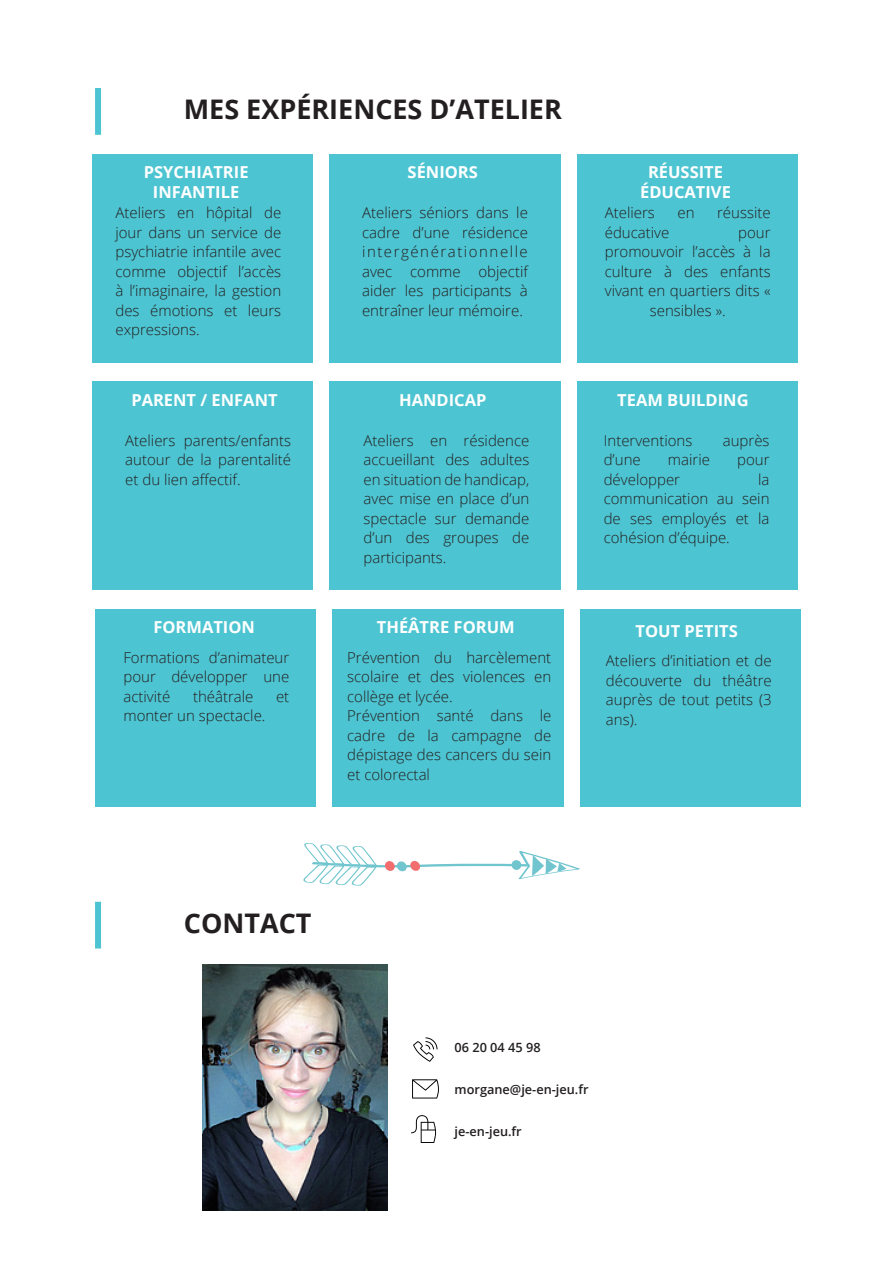
<style>
.page{position:relative;width:893px;height:1263px;background:#fff}
.page>*{position:absolute;margin:0;border:0;box-sizing:border-box;transform-origin:0 0}
.Page_Header_-_Black{font:700 27px "Open Sans";color:#231f20}
.Page_Section_Title{font:700 16.5px/19.8px "Open Sans";color:#fff;text-align:center}
.Page_Body_Text_-_Bla{font:300 15px/19.5px "Open Sans";color:#231f20;text-align:justify}
.Top_Right_Address{font:600 12.75px "Open Sans";color:#231f20}
</style>
<div class="page">
<div style="left:92px;top:154px;width:220px;height:208px;background:#4dc4d1"></div>
<div style="left:329px;top:154px;width:231px;height:208px;background:#4dc4d1"></div>
<div style="left:577px;top:154px;width:221px;height:208px;background:#4dc4d1"></div>
<div style="left:92px;top:381px;width:220px;height:209px;background:#4dc4d1"></div>
<div style="left:329px;top:381px;width:231px;height:209px;background:#4dc4d1"></div>
<div style="left:577px;top:381px;width:221px;height:209px;background:#4dc4d1"></div>
<div style="left:95px;top:609px;width:220px;height:198px;background:#4dc4d1"></div>
<div style="left:332px;top:609px;width:231px;height:198px;background:#4dc4d1"></div>
<div style="left:580px;top:609px;width:221px;height:198px;background:#4dc4d1"></div>
<img style="left:202px;top:964px;width:185px;height:247px">
<svg style="left:413px;top:1037px;width:24px;height:25px"></svg>
<svg style="left:412px;top:1079px;width:27px;height:19px"></svg>
<svg style="left:411px;top:1115px;width:25px;height:28px"></svg>
<div style="left:95px;top:88px;width:6px;height:47px;background:#4dc4d1"></div>
<svg style="left:303px;top:843px;width:277px;height:43px"></svg>
<div style="left:511px;top:860px;width:10px;height:10px;background:#70c5ce;border-radius:50%"></div>
<div style="left:95px;top:902px;width:6px;height:46px;background:#4dc4d1"></div>
<p class="Page_Header_-_Black" style="left:184px;top:90px;width:380px">MES EXPÉRIENCES D’ATELIER</p>
<p class="Page_Section_Title" style="left:144px;top:162px;width:106px">PSYCHIATRIE</p>
<p class="Page_Section_Title" style="left:408px;top:162px;width:72px">SÉNIORS</p>
<p class="Page_Section_Title" style="left:153px;top:182px;width:88px">INFANTILE</p>
<p class="Page_Body_Text_-_Bla" style="left:115px;top:203px;width:167px">Ateliers en hôpital de jour dans un service de psychiatrie infantile avec comme objectif l’accès à l’imaginaire, la gestion des émotions et leurs expressions.</p>
<p class="Page_Body_Text_-_Bla" style="left:362px;top:203px;width:167px">Ateliers séniors dans le cadre d’une résidence intergénérationnelle avec comme objectif aider les participants à entraîner leur mémoire.</p>
<p class="Page_Section_Title" style="left:640px;top:162px;width:92px">RÉUSSITE<br>ÉDUCATIVE</p>
<p class="Page_Body_Text_-_Bla" style="left:605px;top:203px;width:52px">Ateliers</p>
<p class="Page_Body_Text_-_Bla" style="left:677px;top:203px;width:19px">en</p>
<p class="Page_Body_Text_-_Bla" style="left:717px;top:203px;width:55px">réussite</p>
<p class="Page_Body_Text_-_Bla" style="left:605px;top:222px;width:66px">éducative</p>
<p class="Page_Body_Text_-_Bla" style="left:738px;top:222px;width:34px">pour</p>
<p class="Page_Body_Text_-_Bla" style="left:605px;top:242px;width:167px">promouvoir l’accès à la</p>
<p class="Page_Body_Text_-_Bla" style="left:605px;top:261px;width:167px">culture à des enfants</p>
<p class="Page_Body_Text_-_Bla" style="left:605px;top:281px;width:167px">vivant en quartiers dits «</p>
<p class="Page_Body_Text_-_Bla" style="left:650px;top:300px;width:77px">sensibles ».</p>
<p class="Page_Section_Title" style="left:131px;top:389px;width:148px">PARENT / ENFANT</p>
<p class="Page_Section_Title" style="left:399px;top:389px;width:89px">HANDICAP</p>
<p class="Page_Section_Title" style="left:617px;top:389px;width:133px">TEAM BUILDING</p>
<p class="Page_Body_Text_-_Bla" style="left:125px;top:430px;width:167px">Ateliers parents/enfants autour de la parentalité et du lien affectif.</p>
<p class="Page_Body_Text_-_Bla" style="left:364px;top:430px;width:167px">Ateliers en résidence accueillant des adultes en situation de handicap, avec mise en place d’un spectacle sur demande d’un des groupes de participants.</p>
<p class="Page_Body_Text_-_Bla" style="left:604px;top:430px;width:90px">Interventions</p>
<p class="Page_Body_Text_-_Bla" style="left:723px;top:430px;width:48px">auprès</p>
<p class="Page_Body_Text_-_Bla" style="left:604px;top:450px;width:39px">d’une</p>
<p class="Page_Body_Text_-_Bla" style="left:668px;top:450px;width:44px">mairie</p>
<p class="Page_Body_Text_-_Bla" style="left:737px;top:450px;width:34px">pour</p>
<p class="Page_Body_Text_-_Bla" style="left:604px;top:469px;width:78px">développer</p>
<p class="Page_Body_Text_-_Bla" style="left:604px;top:469px;width:167px;text-indent:154px">la communication au sein de ses employés et la cohésion d’équipe.</p>
<p class="Page_Section_Title" style="left:153px;top:617px;width:103px">FORMATION</p>
<p class="Page_Section_Title" style="left:377px;top:617px;width:139px">THÉÂTRE FORUM</p>
<p class="Page_Section_Title" style="left:635px;top:621px;width:104px">TOUT PETITS</p>
<p class="Page_Body_Text_-_Bla" style="left:123px;top:647px;width:167px">Formations d’animateur pour développer une activité</p>
<p class="Page_Body_Text_-_Bla" style="left:193px;top:686px;width:62px">théâtrale</p>
<p class="Page_Body_Text_-_Bla" style="left:276px;top:686px;width:15px">et</p>
<p class="Page_Body_Text_-_Bla" style="left:123px;top:705px;width:144px">monter un spectacle.</p>
<p class="Page_Body_Text_-_Bla" style="left:347px;top:647px;width:206px">Prévention du harcèlement scolaire et des violences en collège et lycée.</p>
<p class="Page_Body_Text_-_Bla" style="left:347px;top:705px;width:206px">Prévention santé dans le cadre de la campagne de dépistage des cancers du sein et colorectal</p>
<p class="Page_Body_Text_-_Bla" style="left:606px;top:651px;width:167px">Ateliers d’initiation et de découverte du théâtre auprès de tout petits (3 ans).</p>
<p class="Page_Header_-_Black" style="left:184px;top:904px;width:129px">CONTACT</p>
<p class="Top_Right_Address" style="left:455px;top:1038px;width:88px">06 20 04 45 98</p>
<p class="Top_Right_Address" style="left:455px;top:1080px;width:136px">morgane@je-en-jeu.fr</p>
<p class="Top_Right_Address" style="left:455px;top:1122px;width:69px">je-en-jeu.fr</p>
</div>
